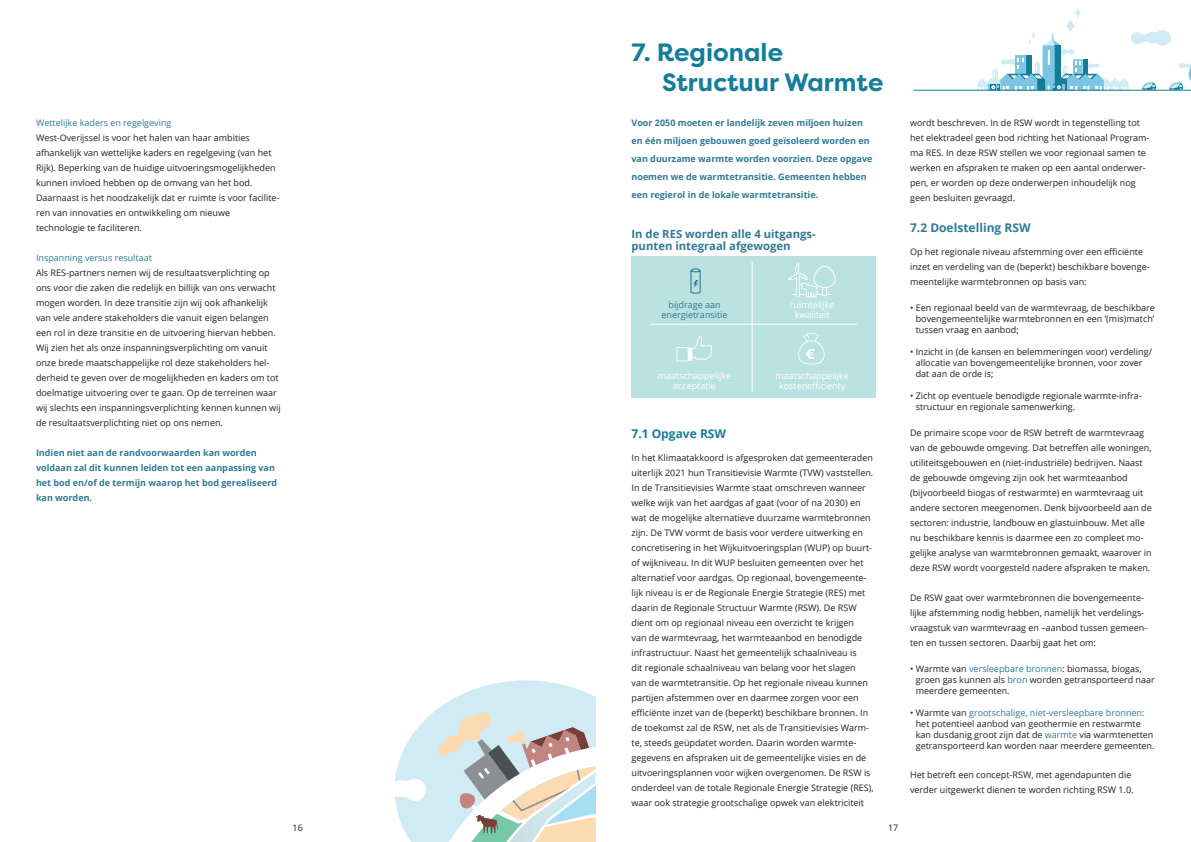
<style>
.page{position:relative;width:1191px;height:842px;background:#fff}
.page>*{position:absolute;margin:0;border:0;box-sizing:border-box;transform-origin:0 0}
.t1{font:700 25px/30px "Filson W04";color:#137d9a}
.t2{font:700 12px "Open Sans";color:#2f7a97}
.t3{font:700 12px "Open Sans";color:#137d9a}
.t4{font:700 11.3px/12px "Open Sans";color:#307996}
.t5{font:9px/15px "Open Sans";color:#231f20}
.t6{font:700 9px/18px "Open Sans";color:#307996}
.t7{font:700 9px/15px "Open Sans";color:#2f7a97}
.t8{font:9px/10px "Open Sans";color:#fff;text-align:center}
.t9{font:9px "Open Sans";color:#2f7a97}
.t10{font:9px/10px "Open Sans";color:#307996;text-align:center}
.s1{color:#307996}
</style>
<div class="page">
<div style="left:631px;top:256px;width:245px;height:141px;background:#bae2e0"></div>
<hr style="left:751px;top:262px;width:1px;height:130px;background:#fff">
<hr style="left:651px;top:324px;width:206px;height:1px;background:#fff">
<svg style="left:676px;top:336px;width:37px;height:26px"></svg>
<svg style="left:798px;top:333px;width:26px;height:31px"></svg>
<svg style="left:690px;top:268px;width:11px;height:26px"></svg>
<svg style="left:788px;top:263px;width:47px;height:34px"></svg>
<hr style="left:913px;top:90px;width:278px;height:1px;background:#137d9a">
<svg style="left:977px;top:8px;width:214px;height:83px"></svg>
<svg style="left:395px;top:680px;width:200px;height:162px"></svg>
<p class="t9" style="left:36px;top:116px;width:137px">Wettelijke kaders en regelgeving</p>
<p class="t5" style="left:36px;top:130px;width:245px">West-Overijssel is voor het halen van haar ambities afhankelijk van wettelijke kaders en regelgeving (van het Rijk). Beperking van de huidige uitvoeringsmogelijkheden kunnen invloed hebben op de omvang van het bod.<br>Daarnaast is het noodzakelijk dat er ruimte is voor facilite&shy;ren van innovaties en ontwikkeling om nieuwe technologie te faciliteren.</p>
<p class="t9" style="left:36px;top:251px;width:117px">Inspanning versus resultaat</p>
<p class="t5" style="left:36px;top:265px;width:246px">Als RES-partners nemen wij de resultaatsverplichting op ons voor die zaken die redelijk en billijk van ons verwacht mogen worden. In deze transitie zijn wij ook afhankelijk van vele andere stakeholders die vanuit eigen belangen een rol in deze transitie en de uitvoering hiervan hebben.<br>Wij zien het als onze inspanningsverplichting om vanuit onze brede maatschappelijke rol deze stakeholders hel&shy;derheid te geven over de mogelijkheden en kaders om tot doelmatige uitvoering over te gaan. Op de terreinen waar wij slechts een inspanningsverplichting kennen kunnen wij de resultaatsverplichting niet op ons nemen.</p>
<p class="t7" style="left:36px;top:445px;width:243px">Indien niet aan de randvoorwaarden kan worden voldaan zal dit kunnen leiden tot een aanpassing van het bod en/of de termijn waarop het bod gerealiseerd kan worden.</p>
<p class="t5" style="left:292px;top:820px;width:12px">16</p>
<h1 class="t1" style="left:662px;top:37px;width:223px;text-indent:-30px">7. Regionale<br>Structuur Warmte</h1>
<p class="t6" style="left:631px;top:113px;width:242px">Voor 2050 moeten er landelijk zeven miljoen huizen en één miljoen gebouwen goed geïsoleerd worden en van duurzame warmte worden voorzien. Deze opgave noemen we de warmtetransitie. Gemeenten hebben een regierol in de lokale warmtetransitie.</p>
<p class="t5" style="left:910px;top:115px;width:241px">wordt beschreven. In de RSW wordt in tegenstelling tot het elektradeel geen bod richting het Nationaal Program&shy;ma RES. In deze RSW stellen we voor regionaal samen te werken en afspraken te maken op een aantal onderwer&shy;pen, er worden op deze onderwerpen inhoudelijk nog geen besluiten gevraagd.</p>
<p class="t4" style="left:631px;top:228px;width:186px">In de RES worden alle 4 uitgangs&shy;punten integraal afgewogen</p>
<p class="t10" style="left:661px;top:299px;width:68px">bijdrage aan energietransitie</p>
<p class="t8" style="left:790px;top:299px;width:46px">ruimtelijke kwaliteit</p>
<p class="t8" style="left:658px;top:371px;width:75px">maatschappelijke acceptatie</p>
<p class="t8" style="left:775px;top:371px;width:75px">maatschappelijke kostenefficienty</p>
<h2 class="t3" style="left:631px;top:425px;width:96px">7.1 Opgave RSW</h2>
<p class="t5" style="left:631px;top:450px;width:244px">In het Klimaatakkoord is afgesproken dat gemeenteraden uiterlijk 2021 hun Transitievisie Warmte (TVW) vaststellen.<br>In de Transitievisies Warmte staat omschreven wanneer welke wijk van het aardgas af gaat (voor of na 2030) en wat de mogelijke alternatieve duurzame warmtebronnen zijn. De TVW vormt de basis voor verdere uitwerking en concretisering in het Wijkuitvoeringsplan (WUP) op buurt&shy;of wijkniveau. In dit WUP besluiten gemeenten over het alternatief voor aardgas. Op regionaal, bovengemeente&shy;lijk niveau is er de Regionale Energie Strategie (RES) met daarin de Regionale Structuur Warmte (RSW). De RSW dient om op regionaal niveau een overzicht te krijgen<br>van de warmtevraag, het warmteaanbod en benodigde infrastructuur. Naast het gemeentelijk schaalniveau is<br>dit regionale schaalniveau van belang voor het slagen<br>van de warmtetransitie. Op het regionale niveau kunnen partijen afstemmen over en daarmee zorgen voor een efficiënte inzet van de (beperkt) beschikbare bronnen. In de toekomst zal de RSW, net als de Transitievisies Warm&shy;te, steeds geüpdatet worden. Daarin worden warmte&shy;gegevens en afspraken uit de gemeentelijke visies en de uitvoeringsplannen voor wijken overgenomen. De RSW is onderdeel van de totale Regionale Energie Strategie (RES), waar ook strategie grootschalige opwek van elektriciteit</p>
<p class="t5" style="left:888px;top:820px;width:12px">17</p>
<h2 class="t2" style="left:910px;top:219px;width:122px">7.2 Doelstelling RSW</h2>
<p class="t5" style="left:910px;top:244px;width:241px">Op het regionale niveau afstemming over een efficiënte inzet en verdeling van de (beperkt) beschikbare bovenge&shy;meentelijke warmtebronnen op basis van:</p>
<p class="t5" style="left:915px;top:302px;width:241px;line-height:11px;text-align:justify;text-indent:-6px">• Een regionaal beeld van de warmtevraag, de beschikbare bovengemeentelijke warmtebronnen en een ’(mis)match’ tussen vraag en aanbod;</p>
<p class="t5" style="left:915px;top:346px;width:238px;line-height:11px;text-indent:-6px">• Inzicht in (de kansen en belemmeringen voor) verdeling/ allocatie van bovengemeentelijke bronnen, voor zover dat aan de orde is;</p>
<p class="t5" style="left:915px;top:390px;width:227px;line-height:11px;text-indent:-6px">• Zicht op eventuele benodigde regionale warmte-infra&shy;structuur en regionale samenwerking.</p>
<p class="t5" style="left:910px;top:425px;width:243px">De primaire scope voor de RSW betreft de warmtevraag van de gebouwde omgeving. Dat betreffen alle woningen, utiliteitsgebouwen en (niet-industriële) bedrijven. Naast de gebouwde omgeving zijn ook het warmteaanbod (bijvoorbeeld biogas of restwarmte) en warmtevraag uit andere sectoren meegenomen. Denk bijvoorbeeld aan de sectoren: industrie, landbouw en glastuinbouw. Met alle nu beschikbare kennis is daarmee een zo compleet mo&shy;gelijke analyse van warmtebronnen gemaakt, waarover in deze RSW wordt voorgesteld nadere afspraken te maken.</p>
<p class="t5" style="left:910px;top:590px;width:239px">De RSW gaat over warmtebronnen die bovengemeente&shy;lijke afstemming nodig hebben, namelijk het verdelings&shy;vraagstuk van warmtevraag en –aanbod tussen gemeen&shy;ten en tussen sectoren. Daarbij gaat het om:</p>
<p class="t5" style="left:915px;top:663px;width:240px;line-height:11px;text-indent:-6px">• Warmte van <span class="s1">versleepbare bronnen</span>: biomassa, biogas, groen gas kunnen als <span class="s1">bron</span> worden getransporteerd naar meerdere gemeenten.</p>
<p class="t5" style="left:915px;top:707px;width:240px;line-height:11px;text-indent:-6px">• Warmte van <span class="s1">grootschalige, niet-versleepbare bronnen: </span>het potentieel aanbod van geothermie en restwarmte kan dusdanig groot zijn dat de <span class="s1">warmte</span> via warmtenetten getransporteerd kan worden naar meerdere gemeenten.</p>
<p class="t5" style="left:910px;top:767px;width:225px">Het betreft een concept-RSW, met agendapunten die verder uitgewerkt dienen te worden richting RSW 1.0.</p>
</div>
